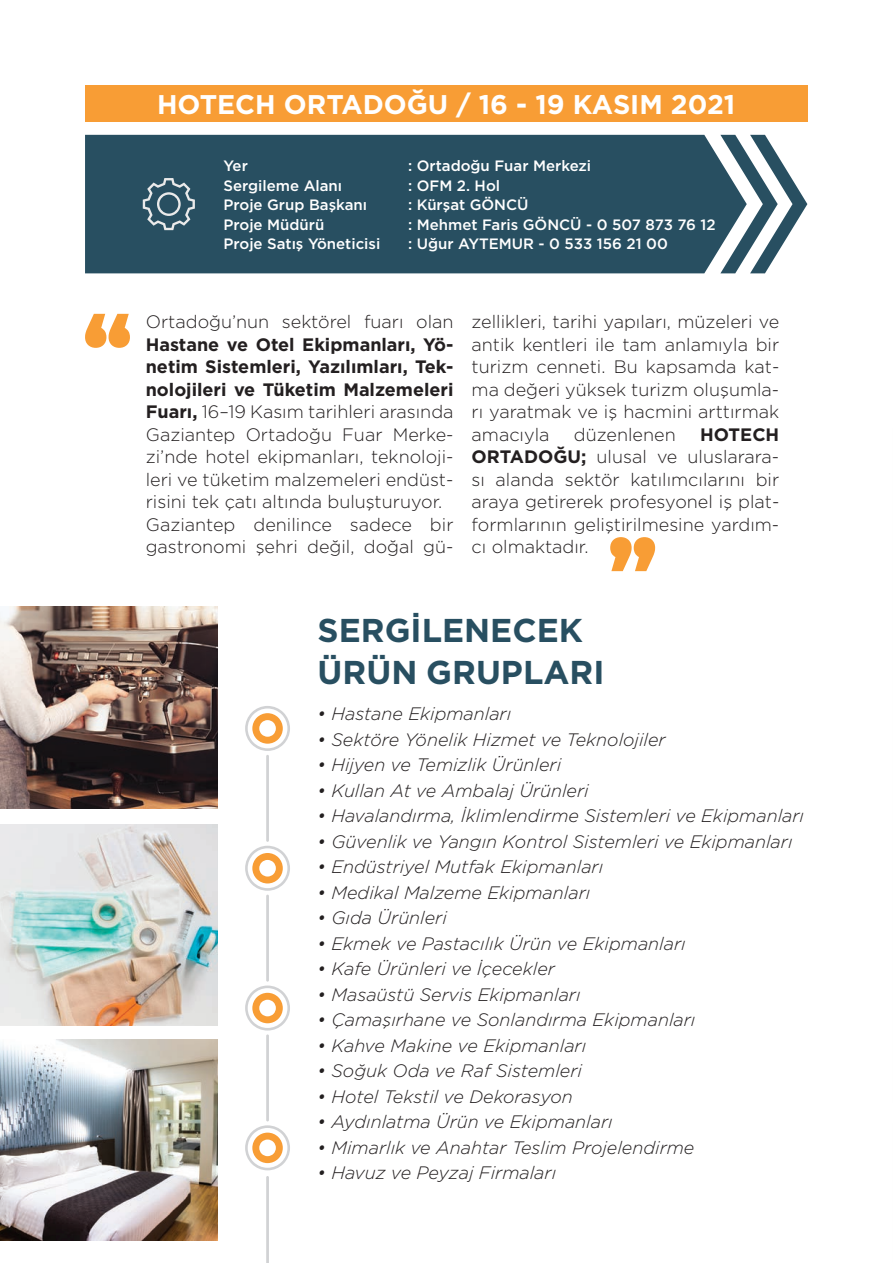
<style>
.page{position:relative;width:893px;height:1263px;background:#fff}
.page>*{position:absolute;margin:0;border:0;box-sizing:border-box;transform-origin:0 0}
.t1{font:700 33px/42px "Gotham";color:#284f61}
.t2{font:700 27px "Gotham";color:#fff}
.t3{font:300 18px/22.5px "Gotham";color:#231f20;text-align:justify}
.t4{font:italic 300 18px "Gotham";color:#231f20}
.t5{font:500 15px "Gotham";color:#fff}
.s1{font-weight:700}
</style>
<div class="page">
<svg style="left:245px;top:706px;width:45px;height:45px"></svg>
<svg style="left:245px;top:846px;width:45px;height:45px"></svg>
<svg style="left:245px;top:985px;width:45px;height:45px"></svg>
<svg style="left:245px;top:1125px;width:45px;height:45px"></svg>
<hr style="left:266px;top:755px;width:3px;height:87px;background:#d1d2d4">
<hr style="left:266px;top:895px;width:3px;height:87px;background:#d1d2d4">
<hr style="left:266px;top:1034px;width:3px;height:87px;background:#d1d2d4">
<svg style="left:266px;top:1176px;width:3px;height:87px"></svg>
<div style="left:85px;top:85px;width:722px;height:37px;background:#f89d35"></div>
<img style="left:0;top:607px;width:218px;height:201px">
<img style="left:0;top:824px;width:218px;height:202px">
<img style="left:0;top:1039px;width:218px;height:202px">
<svg style="left:85px;top:314px;width:45px;height:34px"></svg>
<svg style="left:610px;top:537px;width:45px;height:34px"></svg>
<div style="left:85px;top:135px;width:635px;height:138px;background:#284f61"></div>
<svg style="left:720px;top:135px;width:87px;height:138px"></svg>
<svg style="left:143px;top:178px;width:52px;height:52px;background:#53717f"></svg>
<h2 class="t2" style="left:157px;top:87px;width:580px">HOTECH ORTADOĞU / 16 - 19 KASIM 2021</h2>
<p class="t5" style="left:224px;top:156px;width:26px">Yer</p>
<p class="t5" style="left:408px;top:156px;width:185px">: Ortadoğu Fuar Merkezi</p>
<p class="t5" style="left:224px;top:175px;width:120px">Sergileme Alanı</p>
<p class="t5" style="left:408px;top:175px;width:94px">: OFM 2. Hol</p>
<p class="t5" style="left:224px;top:195px;width:145px">Proje Grup Başkanı</p>
<p class="t5" style="left:408px;top:195px;width:122px">: Kürşat GÖNCÜ</p>
<p class="t5" style="left:224px;top:214px;width:102px">Proje Müdürü</p>
<p class="t5" style="left:408px;top:214px;width:309px">: Mehmet Faris GÖNCÜ - 0 507 873 76 12</p>
<p class="t5" style="left:224px;top:234px;width:158px">Proje Satış Yöneticisi</p>
<p class="t5" style="left:408px;top:234px;width:261px">: Uğur AYTEMUR - 0 533 156 21 00</p>
<p class="t3" style="left:146px;top:310px;width:309px">Ortadoğu’nun sektörel fuarı olan</p>
<p class="t3" style="left:146px;top:333px;width:309px;text-align:left"><span class="s1">Hastane ve Otel Ekipmanları, Yö&shy;netim Sistemleri, Yazılımları, Tek&shy;nolojileri ve Tüketim Malzemeleri Fuarı,</span> 16–19 Kasım tarihleri arasında Gaziantep Ortadoğu Fuar Merke&shy;zi’nde hotel ekipmanları, teknoloji&shy;leri ve tüketim malzemeleri endüst&shy;risini tek çatı altında buluşturuyor.<br>Gaziantep denilince sadece bir gastronomi şehri değil, doğal gü-</p>
<p class="t3" style="left:472px;top:310px;width:309px">zellikleri, tarihi yapıları, müzeleri ve antik kentleri ile tam anlamıyla bir turizm cenneti. Bu kapsamda kat&shy;ma değeri yüksek turizm oluşumla&shy;rı yaratmak ve iş hacmini arttırmak amacıyla</p>
<p class="t3" style="left:574px;top:423px;width:103px">düzenlenen</p>
<p class="t3" style="left:472px;top:423px;width:309px;text-indent:229px"><span class="s1">HOTECH ORTADOĞU;</span> ulusal ve uluslarara&shy;sı alanda sektör katılımcılarını bir araya getirerek profesyonel iş plat&shy;formlarının geliştirilmesine yardım&shy;cı olmaktadır.</p>
<h1 class="t1" style="left:318px;top:609px;width:288px">SERGİLENECEK<br>ÜRÜN GRUPLARI</h1>
<p class="t4" style="left:318px;top:702px;width:195px">• Hastane Ekipmanları</p>
<p class="t4" style="left:318px;top:728px;width:350px">• Sektöre Yönelik Hizmet ve Teknolojiler</p>
<p class="t4" style="left:318px;top:753px;width:245px">• Hijyen ve Temizlik Ürünleri</p>
<p class="t4" style="left:318px;top:779px;width:273px">• Kullan At ve Ambalaj Ürünleri</p>
<p class="t4" style="left:318px;top:805px;width:488px">• Havalandırma, İklimlendirme Sistemleri ve Ekipmanları</p>
<p class="t4" style="left:318px;top:830px;width:476px">• Güvenlik ve Yangın Kontrol Sistemleri ve Ekipmanları</p>
<p class="t4" style="left:318px;top:856px;width:287px">• Endüstriyel Mutfak Ekipmanları</p>
<p class="t4" style="left:318px;top:881px;width:274px">• Medikal Malzeme Ekipmanları</p>
<p class="t4" style="left:318px;top:907px;width:131px">• Gıda Ürünleri</p>
<p class="t4" style="left:318px;top:932px;width:370px">• Ekmek ve Pastacılık Ürün ve Ekipmanları</p>
<p class="t4" style="left:318px;top:958px;width:239px">• Kafe Ürünleri ve İçecekler</p>
<p class="t4" style="left:318px;top:983px;width:264px">• Masaüstü Servis Ekipmanları</p>
<p class="t4" style="left:318px;top:1009px;width:379px">• Çamaşırhane ve Sonlandırma Ekipmanları</p>
<p class="t4" style="left:318px;top:1034px;width:270px">• Kahve Makine ve Ekipmanları</p>
<p class="t4" style="left:318px;top:1060px;width:266px">• Soğuk Oda ve Raf Sistemleri</p>
<p class="t4" style="left:318px;top:1085px;width:257px">• Hotel Tekstil ve Dekorasyon</p>
<p class="t4" style="left:318px;top:1111px;width:297px">• Aydınlatma Ürün ve Ekipmanları</p>
<p class="t4" style="left:318px;top:1136px;width:378px">• Mimarlık ve Anahtar Teslim Projelendirme</p>
<p class="t4" style="left:318px;top:1162px;width:240px">• Havuz ve Peyzaj Firmaları</p>
</div>
